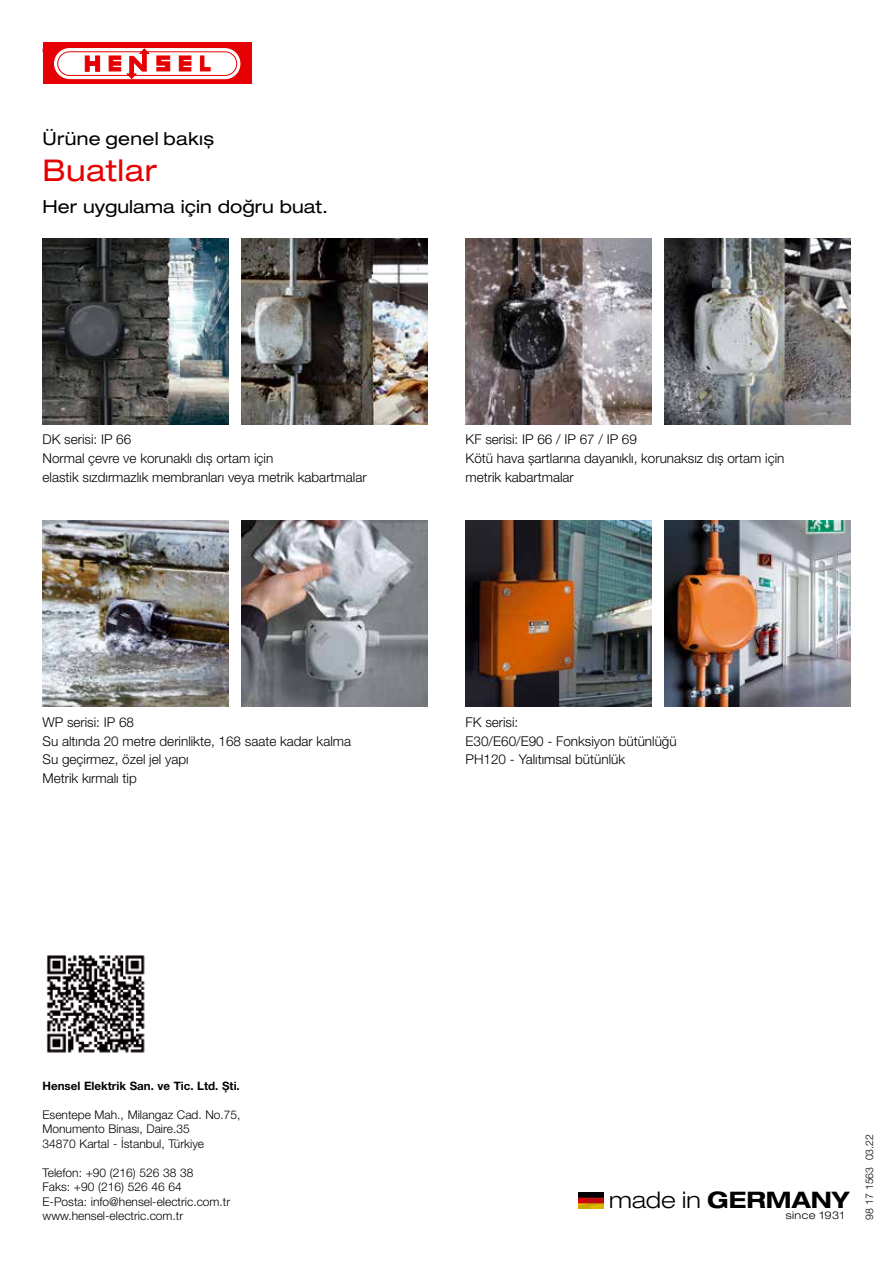
<style>
.page{position:relative;width:893px;height:1263px;background:#fff}
.page>*{position:absolute;margin:0;border:0;box-sizing:border-box;transform-origin:0 0}
.t1{font:expanded 30px "Helvetica Neue LT Pro";letter-spacing:.015em;color:#e60003}
.t2{font:700 expanded 22.8px "Helvetica Neue LT Pro";color:#000}
.t3{font:expanded 18px "Helvetica Neue LT Pro";color:#000}
.t4{font:300 13.5px/18.8px "Helvetica Neue LT Pro";color:#000}
.t5{font:300 12px/14.4px "Helvetica Neue LT Pro";color:#000}
.t6{font:700 11.55px "Helvetica Neue LT Pro";color:#000}
.t7{font:300 expanded 10.65px "Helvetica Neue LT Pro";letter-spacing:.04em;color:#000}
.t8{font:300 10.5px "Helvetica Neue LT Pro";color:#000}
.s1{font-weight:300}
</style>
<div class="page">
<div style="left:43px;top:43px;width:208px;height:41px;background:#e60003"></div>
<svg style="left:54px;top:48px;width:187px;height:31px"></svg>
<img style="left:579px;top:1192px;width:24px;height:16px">
<img style="left:43px;top:238px;width:186px;height:186px">
<img style="left:241px;top:238px;width:186px;height:186px">
<img style="left:466px;top:238px;width:186px;height:186px">
<img style="left:664px;top:238px;width:186px;height:186px">
<img style="left:43px;top:521px;width:186px;height:186px">
<img style="left:241px;top:521px;width:186px;height:186px">
<img style="left:466px;top:521px;width:186px;height:186px">
<img style="left:664px;top:521px;width:186px;height:186px">
<img style="left:46px;top:955px;width:99px;height:98px">
<h3 class="t3" style="left:43px;top:128px;width:173px">Ürüne genel bakış</h3>
<h1 class="t1" style="left:43px;top:153px;width:116px">Buatlar</h1>
<h3 class="t3" style="left:43px;top:196px;width:287px">Her uygulama için doğru buat.</h3>
<p class="t4" style="left:43px;top:430px;width:326px">DK serisi: IP 66<br>Normal çevre ve korunaklı dış ortam için<br>elastik sızdırmazlık membranları veya metrik kabartmalar</p>
<p class="t4" style="left:43px;top:712px;width:310px">WP serisi: IP 68<br>Su altında 20 metre derinlikte, 168 saate kadar kalma<br>Su geçirmez, özel jel yapı<br>Metrik kırmalı tip</p>
<p class="t4" style="left:466px;top:430px;width:320px">KF serisi: IP 66 / IP 67 / IP 69<br>Kötü hava şartlarına dayanıklı, korunaksız dış ortam için metrik kabartmalar</p>
<p class="t4" style="left:466px;top:712px;width:213px">FK serisi:<br>E30/E60/E90 - Fonksiyon bütünlüğü<br>PH120 - Yalıtımsal bütünlük</p>
<p class="t6" style="left:43px;top:1078px;width:199px">Hensel Elektrik San. ve Tic. Ltd. Şti.</p>
<p class="t5" style="left:43px;top:1107px;width:200px">Esentepe Mah., Milangaz Cad. No.75,<br>Monumento Binası, Daire.35<br>34870 Kartal - İstanbul, Türkiye</p>
<p class="t5" style="left:43px;top:1165px;width:189px">Telefon: +90 (216) 526 38 38<br>Faks: +90 (216) 526 46 64<br>E-Posta: info@hensel-electric.com.tr www.hensel-electric.com.tr</p>
<h2 class="t2" style="left:609px;top:1186px;width:242px"><span class="s1">made in</span> GERMANY</h2>
<p class="t7" style="left:786px;top:1208px;width:60px">since 1931</p>
<p class="t8" style="left:863px;top:1220px;width:87px;rotate:-90deg">98 17 1563 03.22</p>
</div>
